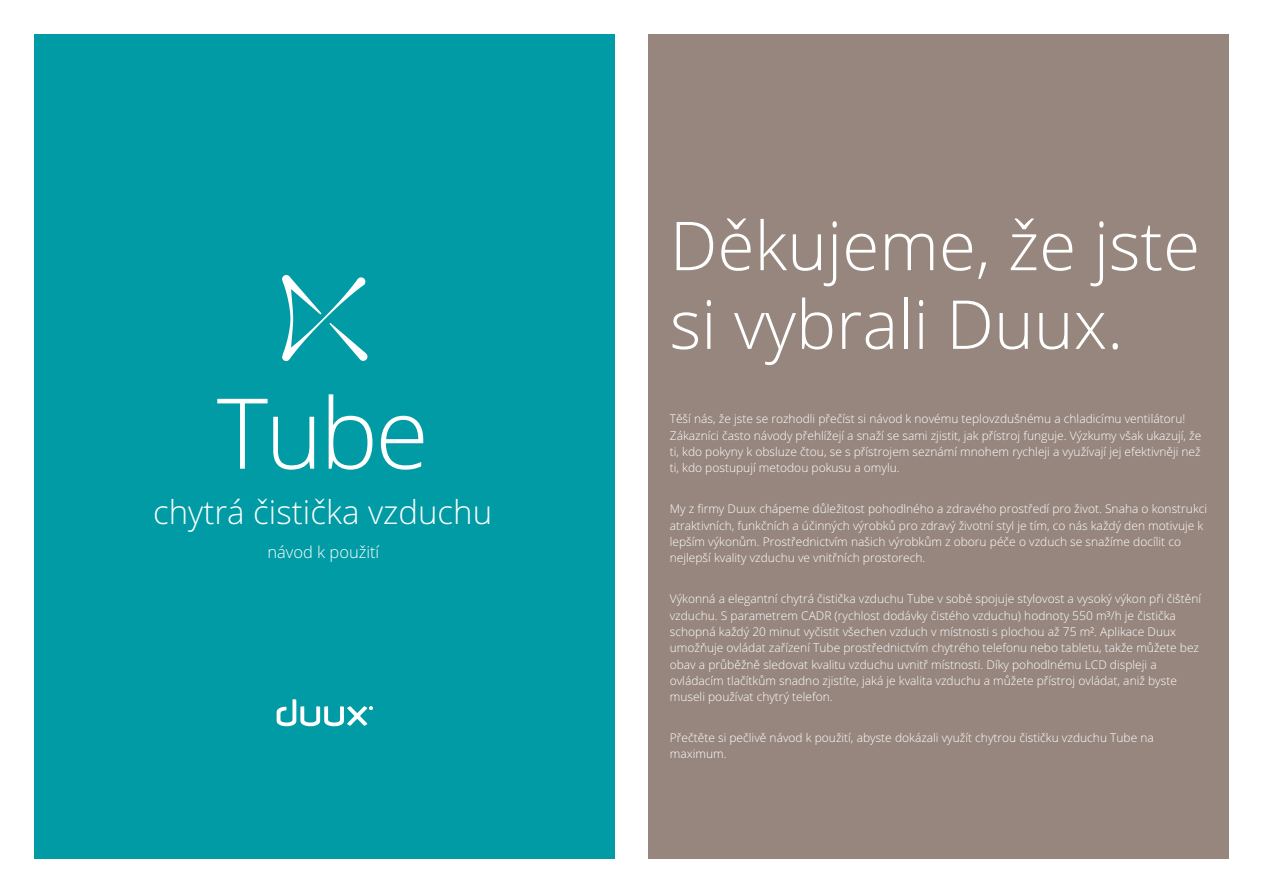
<style>
.page{position:relative;width:1263px;height:893px;background:#fff}
.page>*{position:absolute;margin:0;border:0;box-sizing:border-box;transform-origin:0 0}
.t1{font:300 97.8px "Open Sans";color:#fff}
.t2{font:300 67.5px/78.8px "Open Sans";color:#fff}
.t3{font:300 33px "Open Sans";color:#fff}
.t4{font:300 16.5px "Open Sans";color:#fff}
.t5{font:300 12px/16.4px "Open Sans";color:#fff}
</style>
<div class="page">
<div style="left:34px;top:34px;width:580px;height:825px;background:#009ba4"></div>
<svg style="left:277px;top:699px;width:96px;height:27px"></svg>
<svg style="left:282px;top:275px;width:86px;height:87px"></svg>
<div style="left:648px;top:34px;width:581px;height:825px;background:#96867d"></div>
<h1 class="t1" style="left:217px;top:394px;width:214px">Tube</h1>
<h3 class="t3" style="left:153px;top:499px;width:341px">chytrá čistička vzduchu</h3>
<h3 class="t4" style="left:267px;top:545px;width:113px">návod k použití</h3>
<h2 class="t2" style="left:670px;top:213px;width:532px">Děkujeme, že jste si vybrali Duux.</h2>
<p class="t5" style="left:670px;top:412px;width:533px">Těší nás, že jste se rozhodli přečíst si návod k novému teplovzdušnému a chladicímu ventilátoru!<br>Zákazníci často návody přehlížejí a snaží se sami zjistit, jak přístroj funguje. Výzkumy však ukazují, že ti, kdo pokyny k obsluze čtou, se s přístrojem seznámí mnohem rychleji a využívají jej efektivněji než ti, kdo postupují metodou pokusu a omylu.</p>
<p class="t5" style="left:670px;top:502px;width:539px">My z firmy Duux chápeme důležitost pohodlného a zdravého prostředí pro život. Snaha o konstrukci atraktivních, funkčních a účinných výrobků pro zdravý životní styl je tím, co nás každý den motivuje k lepším výkonům. Prostřednictvím našich výrobkům z oboru péče o vzduch se snažíme docílit co nejlepší kvality vzduchu ve vnitřních prostorech.</p>
<p class="t5" style="left:670px;top:592px;width:533px">Výkonná a elegantní chytrá čistička vzduchu Tube v sobě spojuje stylovost a vysoký výkon při čištění vzduchu. S parametrem CADR (rychlost dodávky čistého vzduchu) hodnoty 550 m³/h je čistička schopná každý 20 minut vyčistit všechen vzduch v místnosti s plochou až 75 m². Aplikace Duux umožňuje ovládat zařízení Tube prostřednictvím chytrého telefonu nebo tabletu, takže můžete bez obav a průběžně sledovat kvalitu vzduchu uvnitř místnosti. Díky pohodlnému LCD displeji a ovládacím tlačítkům snadno zjistíte, jaká je kvalita vzduchu a můžete přístroj ovládat, aniž byste museli používat chytrý telefon.</p>
<p class="t5" style="left:670px;top:731px;width:486px">Přečtěte si pečlivě návod k použití, abyste dokázali využít chytrou čističku vzduchu Tube na maximum.</p>
</div>
